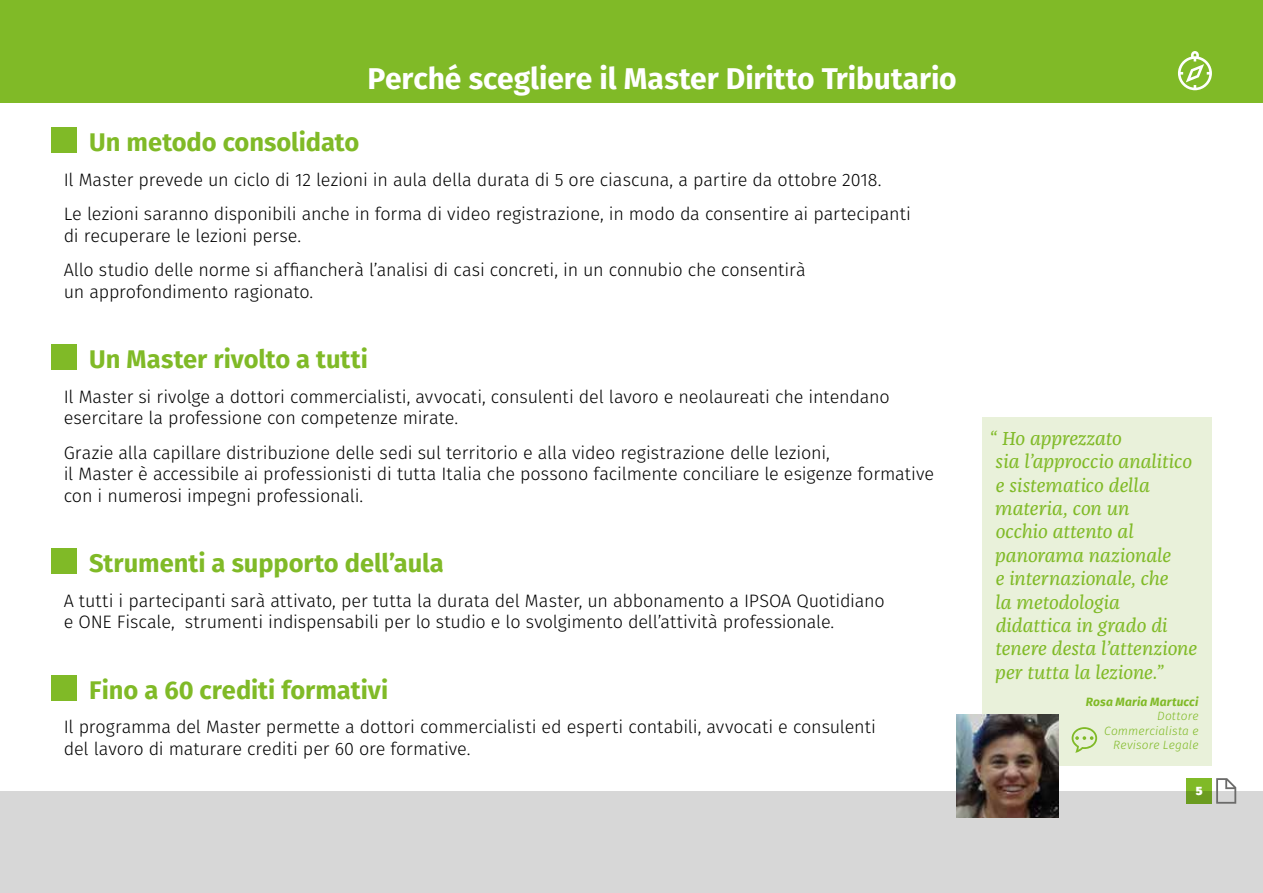
<style>
.page{position:relative;width:1263px;height:893px;background:#fff}
.page>*{position:absolute;margin:0;border:0;box-sizing:border-box;transform-origin:0 0}
.t1{font:700 30px "Fira Sans";letter-spacing:-.005em;color:#fff}
.t2{font:700 25.5px "Fira Sans";color:#80ba27}
.t3{font:italic 19.5px/23.4px "Franziska Pro";color:#80ba27}
.t4{font:300 18px/21.6px "Fira Sans";letter-spacing:-.01em;color:#000}
.t5{font:italic 300 12px/14.4px "Fira Sans";letter-spacing:.01em;color:#80ba27;text-align:right}
.t6{font:italic 700 12px "Fira Sans";letter-spacing:.015em;color:#80ba27}
.t7{font:900 12px "Fira Sans";color:#fff}
</style>
<div class="page">
<div style="left:0;top:0;width:1263px;height:102px;background:#80ba27"></div>
<div style="left:0;top:791px;width:1263px;height:102px;background:#d7d7d7"></div>
<div style="left:51px;top:128px;width:26px;height:25px;background:#80ba27"></div>
<div style="left:51px;top:344px;width:26px;height:26px;background:#80ba27"></div>
<div style="left:51px;top:675px;width:26px;height:26px;background:#80ba27"></div>
<div style="left:51px;top:548px;width:26px;height:26px;background:#80ba27"></div>
<svg style="left:1178px;top:51px;width:34px;height:39px"></svg>
<div style="left:982px;top:417px;width:230px;height:348px;background:#e9f1da"></div>
<img style="left:957px;top:715px;width:102px;height:102px">
<svg style="left:1071px;top:727px;width:26px;height:26px"></svg>
<div style="left:1186px;top:778px;width:26px;height:26px;background:linear-gradient(to bottom,#87c429,#67961f)"></div>
<svg style="left:1216px;top:778px;width:20px;height:26px"></svg>
<h1 class="t1" style="left:367px;top:54px;width:591px">Perché scegliere il Master Diritto Tributario</h1>
<h2 class="t2" style="left:89px;top:121px;width:271px">Un metodo consolidato</h2>
<p class="t4" style="left:64px;top:162px;width:849px;line-height:34.3px">Il Master prevede un ciclo di 12 lezioni in aula della durata di 5 ore ciascuna, a partire da ottobre 2018.<br>Le lezioni saranno disponibili anche in forma di video registrazione, in modo da consentire ai partecipanti</p>
<p class="t4" style="left:64px;top:218px;width:743px;line-height:34.3px">di recuperare le lezioni perse.<br>Allo studio delle norme si affiancherà l’analisi di casi concreti, in un connubio che consentirà</p>
<p class="t4" style="left:64px;top:281px;width:251px">un approfondimento ragionato.</p>
<h2 class="t2" style="left:89px;top:338px;width:280px">Un Master rivolto a tutti</h2>
<p class="t4" style="left:64px;top:385px;width:827px">Il Master si rivolge a dottori commercialisti, avvocati, consulenti del lavoro e neolaureati che intendano esercitare la professione con competenze mirate.</p>
<p class="t4" style="left:64px;top:441px;width:872px">Grazie alla capillare distribuzione delle sedi sul territorio e alla video registrazione delle lezioni,<br>il Master è accessibile ai professionisti di tutta Italia che possono facilmente conciliare le esigenze formative con i numerosi impegni professionali.</p>
<h2 class="t2" style="left:89px;top:542px;width:356px">Strumenti a supporto dell’aula</h2>
<p class="t4" style="left:64px;top:590px;width:822px">A tutti i partecipanti sarà attivato, per tutta la durata del Master, un abbonamento a IPSOA Quotidiano e ONE Fiscale, strumenti indispensabili per lo studio e lo svolgimento dell’attività professionale.</p>
<h2 class="t2" style="left:89px;top:668px;width:300px">Fino a 60 crediti formativi</h2>
<p class="t4" style="left:64px;top:716px;width:814px">Il programma del Master permette a dottori commercialisti ed esperti contabili, avvocati e consulenti del lavoro di maturare crediti per 60 ore formative.</p>
<p class="t3" style="left:995px;top:426px;width:203px;text-indent:-6px">“ Ho apprezzato<br>sia l’approccio analitico e sistematico della materia, con un<br>occhio attento al panorama nazionale<br>e internazionale, che<br>la metodologia didattica in grado di tenere desta l’attenzione per tutta la lezione.”</p>
<p class="t6" style="left:1086px;top:692px;width:114px">Rosa Maria Martucci</p>
<p class="t5" style="left:1104px;top:709px;width:96px">Dottore<br>Commercialista e<br>Revisore Legale</p>
<p class="t7" style="left:1196px;top:780px;width:8px">5</p>
</div>
